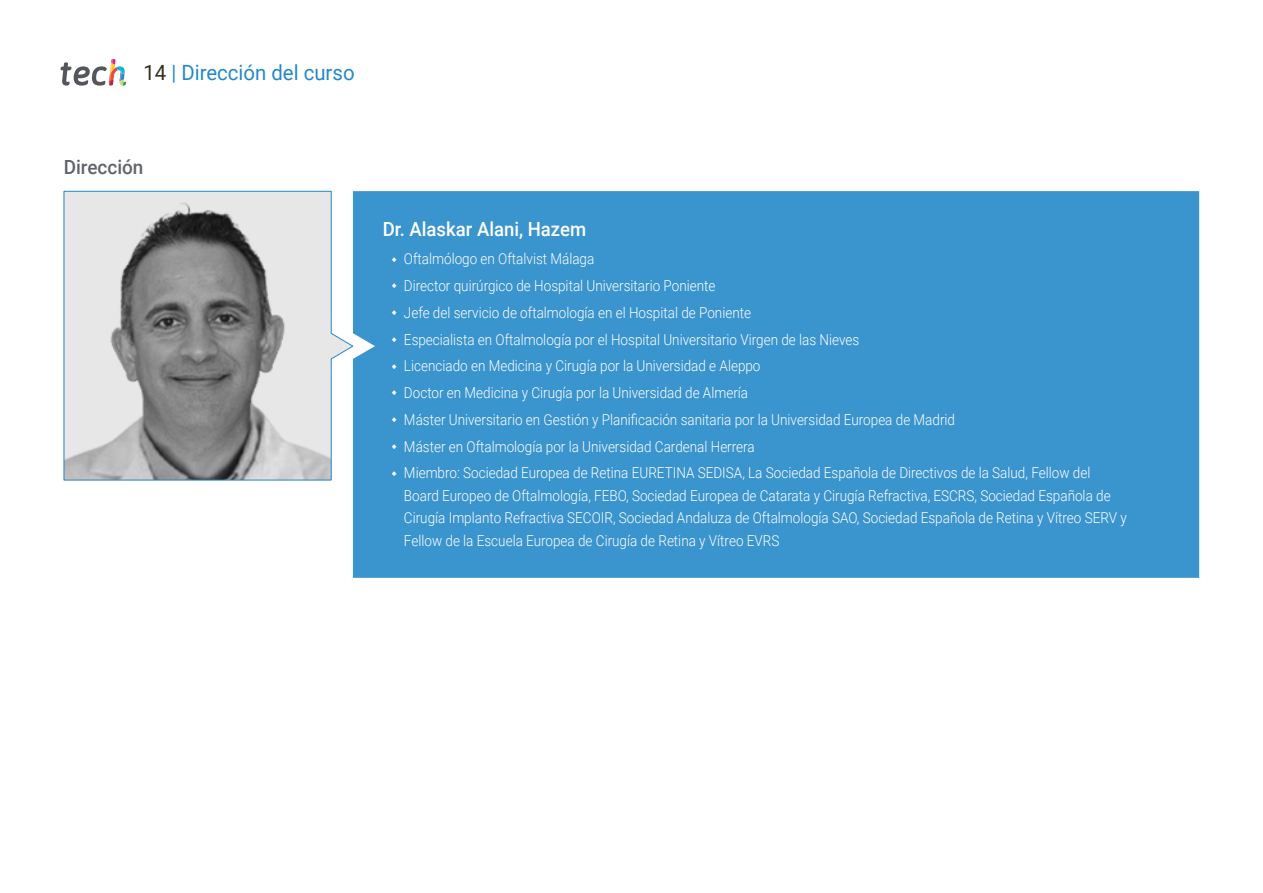
<style>
.page{position:relative;width:1263px;height:893px;background:#fff}
.page>*{position:absolute;margin:0;border:0;box-sizing:border-box;transform-origin:0 0}
.t1{font:21px "Roboto";color:#2488c9}
.t2{font:500 19.5px "Roboto";color:#fff;scale:.95 1}
.t3{font:500 19.5px "Roboto";color:#61646a}
.t4{font:300 15px/26.7px "Roboto";color:#fff;scale:.9 1}
.s1{color:#312e20}
</style>
<div class="page">
<div style="left:353px;top:191px;width:846px;height:387px;background:#3a94ce"></div>
<svg style="left:64px;top:191px;width:289px;height:289px;background:#b6b6b7"></svg>
<svg style="left:61px;top:59px;width:65px;height:27px"></svg>
<svg style="left:392px;top:257px;width:5px;height:5px"></svg>
<svg style="left:392px;top:283px;width:5px;height:5px"></svg>
<svg style="left:392px;top:310px;width:5px;height:5px"></svg>
<svg style="left:392px;top:337px;width:5px;height:5px"></svg>
<svg style="left:392px;top:364px;width:5px;height:5px"></svg>
<svg style="left:392px;top:390px;width:5px;height:5px"></svg>
<svg style="left:392px;top:417px;width:5px;height:5px"></svg>
<svg style="left:392px;top:444px;width:5px;height:5px"></svg>
<svg style="left:392px;top:471px;width:5px;height:5px"></svg>
<h1 class="t1" style="left:144px;top:57px;width:213px"><span class="s1">14</span> | Dirección del curso</h1>
<h2 class="t3" style="left:64px;top:153px;width:81px">Dirección</h2>
<h2 class="t2" style="left:383px;top:215px;width:216px">Dr. Alaskar Alani, Hazem</h2>
<p class="t4" style="left:404px;top:245px;width:764px">Oftalmólogo en Oftalvist Málaga<br>Director quirúrgico de Hospital Universitario Poniente<br>Jefe del servicio de oftalmología en el Hospital de Poniente<br>Especialista en Oftalmología por el Hospital Universitario Virgen de las Nieves<br>Licenciado en Medicina y Cirugía por la Universidad e Aleppo<br>Doctor en Medicina y Cirugía por la Universidad de Almería<br>Máster Universitario en Gestión y Planificación sanitaria por la Universidad Europea de Madrid<br>Máster en Oftalmología por la Universidad Cardenal Herrera<br>Miembro: Sociedad Europea de Retina EURETINA SEDISA, La Sociedad Española de Directivos de la Salud, Fellow del</p>
<p class="t4" style="left:404px;top:484px;width:805px;line-height:22.5px">Board Europeo de Oftalmología, FEBO, Sociedad Europea de Catarata y Cirugía Refractiva, ESCRS, Sociedad Española de<br>Cirugía Implanto Refractiva SECOIR, Sociedad Andaluza de Oftalmología SAO, Sociedad Española de Retina y Vítreo SERV y<br>Fellow de la Escuela Europea de Cirugía de Retina y Vítreo EVRS</p>
</div>
